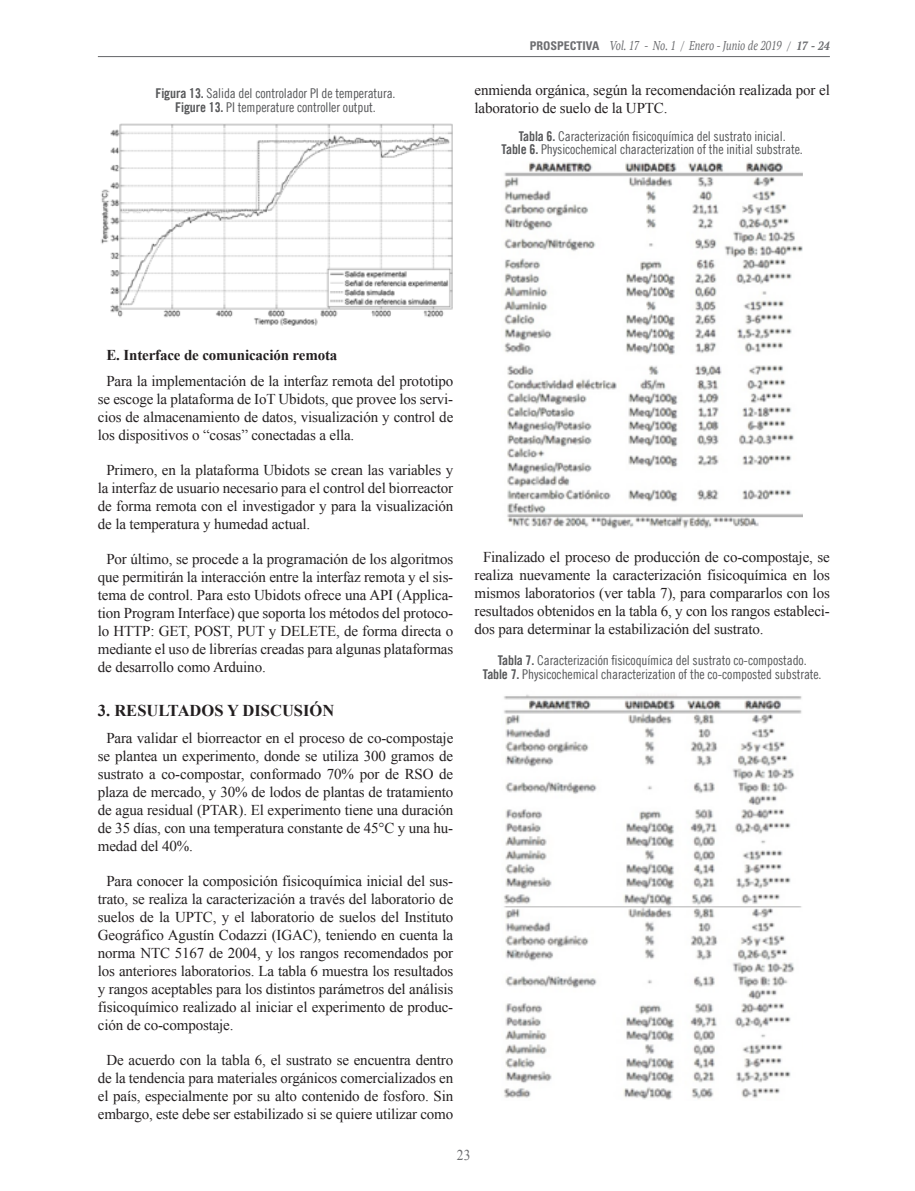
<style>
.page{position:relative;width:915px;height:1191px;background:#fff}
.page>*{position:absolute;margin:0;border:0;box-sizing:border-box;transform-origin:0 0}
.Subtítulo_1{font:700 16.5px "Times New Roman";color:#231f20}
.General{font:15px/18px "Times New Roman";letter-spacing:-.01em;color:#231f20;text-align:justify}
.General-2{font:700 15px "Times New Roman";letter-spacing:-.01em;color:#231f20}
.t1{font:15px "Times New Roman";color:#6c6d70;scale:.9 1}
.Tablas{font:13.5px "Trade Gothic LT Com Cn 18";letter-spacing:-.01em;color:#57585a}
.t2{font:italic 12.75px "PT Serif";color:#6c6d70;scale:.8 1}
.s1{font-family:"Trade Gothic LT Com Bd Cn 20"}
.s2{font-family:"Univers LT Std";font-weight:700;font-style:normal;font-stretch:condensed;font-size:12px}
.s3{font-size:12px}
.s4{font-weight:700;font-size:12px}
</style>
<div class="page">
<hr style="left:98px;top:56px;width:731px;height:1px;background:#6c6d70">
<img style="left:101px;top:123px;width:352px;height:203px">
<img style="left:504px;top:162px;width:298px;height:193px">
<img style="left:507px;top:365px;width:295px;height:164px">
<img style="left:504px;top:694px;width:298px;height:406px">
<p class="Tablas" style="left:155px;top:85px;width:241px"><span class="s1">Figura 13.</span> Salida del controlador PI de temperatura.</p>
<p class="Tablas" style="left:175px;top:99px;width:202px"><span class="s1">Figure 13.</span> PI temperature controller output.</p>
<p class="t2" style="left:529px;top:37px;width:376px"><span class="s2">PROSPECTIVA</span> Vol. 17 - No. 1 / Enero - Junio de 2019 <span class="s3">/</span> <span class="s4">17 - 24</span></p>
<p class="General" style="left:474px;top:81px;width:357px">enmienda orgánica, según la recomendación realizada por el laboratorio de suelo de la UPTC.</p>
<p class="Tablas" style="left:518px;top:128px;width:268px"><span class="s1">Tabla 6.</span> Caracterización fisicoquímica del sustrato inicial.</p>
<p class="Tablas" style="left:501px;top:141px;width:302px"><span class="s1">Table 6.</span> Physicochemical characterization of the initial substrate.</p>
<p class="General-2" style="left:106px;top:344px;width:232px">E. Interface de comunicación remota</p>
<p class="General" style="left:98px;top:372px;width:357px;text-indent:9px">Para la implementación de la interfaz remota del prototipo se escoge la plataforma de IoT Ubidots, que provee los servi&shy;cios de almacenamiento de datos, visualización y control de los dispositivos o “cosas” conectadas a ella.</p>
<p class="General" style="left:98px;top:461px;width:357px;text-indent:9px">Primero, en la plataforma Ubidots se crean las variables y la interfaz de usuario necesario para el control del biorreactor de forma remota con el investigador y para la visualización de la temperatura y humedad actual.</p>
<p class="General" style="left:98px;top:550px;width:357px;text-indent:9px">Por último, se procede a la programación de los algoritmos que permitirán la interacción entre la interfaz remota y el sis&shy;tema de control. Para esto Ubidots ofrece una API (Applica&shy;tion Program Interface) que soporta los métodos del protoco&shy;lo HTTP: GET, POST, PUT y DELETE, de forma directa o mediante el uso de librerías creadas para algunas plataformas de desarrollo como Arduino.</p>
<p class="Subtítulo_1" style="left:98px;top:699px;width:238px">3. RESULTADOS Y DISCUSIÓN</p>
<p class="General" style="left:98px;top:728px;width:357px;text-indent:9px">Para validar el biorreactor en el proceso de co-compostaje se plantea un experimento, donde se utiliza 300 gramos de sustrato a co-compostar, conformado 70% por de RSO de plaza de mercado, y 30% de lodos de plantas de tratamiento de agua residual (PTAR). El experimento tiene una duración de 35 días, con una temperatura constante de 45°C y una hu&shy;medad del 40%.</p>
<p class="General" style="left:98px;top:871px;width:357px;text-indent:9px">Para conocer la composición fisicoquímica inicial del sus&shy;trato, se realiza la caracterización a través del laboratorio de suelos de la UPTC, y el laboratorio de suelos del Instituto Geográfico Agustín Codazzi (IGAC), teniendo en cuenta la norma NTC 5167 de 2004, y los rangos recomendados por los anteriores laboratorios. La tabla 6 muestra los resultados y rangos aceptables para los distintos parámetros del análisis fisicoquímico realizado al iniciar el experimento de produc&shy;ción de co-compostaje.</p>
<p class="General" style="left:98px;top:1050px;width:357px;text-align:center">De acuerdo con la tabla 6, el sustrato se encuentra dentro de la tendencia para materiales orgánicos comercializados en el país, especialmente por su alto contenido de fosforo. Sin embargo, este debe ser estabilizado si se quiere utilizar como</p>
<p class="General" style="left:474px;top:547px;width:357px;text-indent:9px">Finalizado el proceso de producción de co-compostaje, se realiza nuevamente la caracterización fisicoquímica en los mismos laboratorios (ver tabla 7), para compararlos con los resultados obtenidos en la tabla 6, y con los rangos estableci&shy;dos para determinar la estabilización del sustrato.</p>
<p class="Tablas" style="left:497px;top:652px;width:310px"><span class="s1">Tabla 7.</span> Caracterización fisicoquímica del sustrato co-compostado.</p>
<p class="Tablas" style="left:482px;top:666px;width:340px"><span class="s1">Table 7.</span> Physicochemical characterization of the co-composted substrate.</p>
<p class="t1" style="left:457px;top:1145px;width:16px">23</p>
</div>
